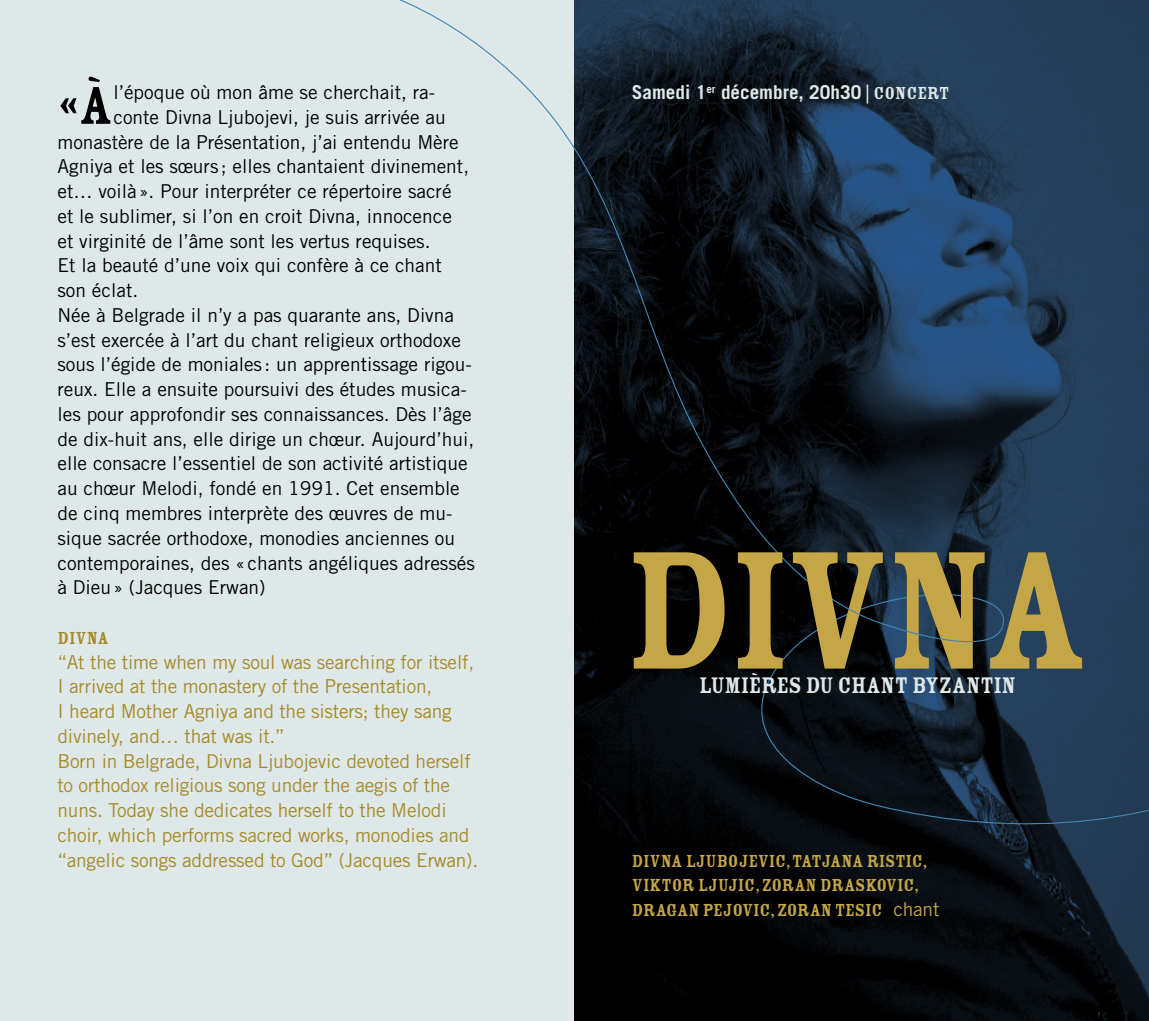
<style>
.page{position:relative;width:1149px;height:1021px;background:#fff}
.page>*{position:absolute;margin:0;border:0;box-sizing:border-box;transform-origin:0 0}
.t1{font:184.5px "Rosewood Std Fill";color:#c4a646}
.t2{font:58.5px "Rosewood Std Fill";color:#000}
.t3{font:24.75px "Rosewood Std Fill";letter-spacing:-.02em;color:#dfe8e8}
.t4{font:19.12px "Trade Gothic";color:#000}
.t5{font:19.12px/24.8px "Trade Gothic";letter-spacing:-.01em;color:#a58b29}
.t6{font:19.12px/24.8px "Rosewood Std Fill";letter-spacing:-.01em;color:#c4a646}
.t7{font:700 19.12px "Trade Gothic";color:#dfe8e8}
.t8{font:19.12px "Rosewood Std Fill";color:#a58b29}
.s1{font-family:"Rosewood Std Fill";font-weight:400}
.s2{font-family:"Trade Gothic"}
</style>
<div class="page">
<div style="left:0;top:0;width:574px;height:1020px;background:#dfe8e8"></div>
<img style="left:574px;top:0;width:574px;height:1020px">
<svg style="left:399px;top:0;width:441px;height:605px"></svg>
<svg style="left:715px;top:591px;width:433px;height:249px;background:#12202d"></svg>
<svg style="left:837px;top:602px;width:166px;height:59px;background:#132232"></svg>
<h2 class="t2" style="left:57px;top:74px;width:52px">«À</h2>
<p class="t4" style="left:113px;top:81px;width:323px">l’époque où mon âme se cherchait, ra-</p>
<p class="t4" style="left:113px;top:105px;width:333px">conte Divna Ljubojevi, je suis arrivée au</p>
<p class="t4" style="left:57px;top:130px;width:403px">monastère de la Présentation, j’ai entendu Mère</p>
<p class="t4" style="left:57px;top:155px;width:413px">Agniya et les sœurs ; elles chantaient divinement,</p>
<p class="t4" style="left:57px;top:180px;width:395px">et… voilà». Pour interpréter ce répertoire sacré</p>
<p class="t4" style="left:57px;top:204px;width:396px">et le sublimer, si l’on en croit Divna, innocence</p>
<p class="t4" style="left:57px;top:229px;width:374px">et virginité de l’âme sont les vertus requises.</p>
<p class="t4" style="left:57px;top:254px;width:386px">Et la beauté d’une voix qui confère à ce chant</p>
<p class="t4" style="left:57px;top:279px;width:82px">son éclat.</p>
<p class="t4" style="left:57px;top:303px;width:398px">Née à Belgrade il n’y a pas quarante ans, Divna</p>
<p class="t4" style="left:57px;top:328px;width:405px">s’est exercée à l’art du chant religieux orthodoxe</p>
<p class="t4" style="left:57px;top:353px;width:416px">sous l’égide de moniales : un apprentissage rigou-</p>
<p class="t4" style="left:57px;top:378px;width:410px">reux. Elle a ensuite poursuivi des études musica-</p>
<p class="t4" style="left:57px;top:402px;width:415px">les pour approfondir ses connaissances. Dès l’âge</p>
<p class="t4" style="left:57px;top:427px;width:418px">de dix-huit ans, elle dirige un chœur. Aujourd’hui,</p>
<p class="t4" style="left:57px;top:452px;width:412px">elle consacre l’essentiel de son activité artistique</p>
<p class="t4" style="left:57px;top:477px;width:404px">au chœur Melodi, fondé en 1991. Cet ensemble</p>
<p class="t4" style="left:57px;top:501px;width:396px">de cinq membres interprète des œuvres de mu-</p>
<p class="t4" style="left:57px;top:526px;width:399px">sique sacrée orthodoxe, monodies anciennes ou</p>
<p class="t4" style="left:57px;top:551px;width:419px">contemporaines, des «chants angéliques adressés</p>
<p class="t4" style="left:57px;top:576px;width:209px">à Dieu» (Jacques Erwan)</p>
<p class="t8" style="left:57px;top:627px;width:53px">DIVNA</p>
<p class="t5" style="left:57px;top:649px;width:422px">“At the time when my soul was searching for itself, I arrived at the monastery of the Presentation,<br>I heard Mother Agniya and the sisters; they sang divinely, and… that was it.”<br>Born in Belgrade, Divna Ljubojevic devoted herself to orthodox religious song under the aegis of the nuns. Today she dedicates herself to the Melodi choir, which performs sacred works, monodies and “angelic songs addressed to God” (Jacques Erwan).</p>
<p class="t7" style="left:631px;top:80px;width:319px">Samedi 1<sup>er</sup> décembre, 20h30 <span class="s1">| CONCERT</span></p>
<h1 class="t1" style="left:623px;top:510px;width:469px">DIVNA</h1>
<p class="t3" style="left:699px;top:672px;width:318px">LUMIÈRES DU CHANT BYZANTIN</p>
<p class="t6" style="left:631px;top:848px;width:309px">DIVNA LJUBOJEVIC, TATJANA RISTIC,<br>VIKTOR LJUJIC, ZORAN DRASKOVIC,<br>DRAGAN PEJOVIC, ZORAN TESIC <span class="s2">chant</span></p>
</div>
